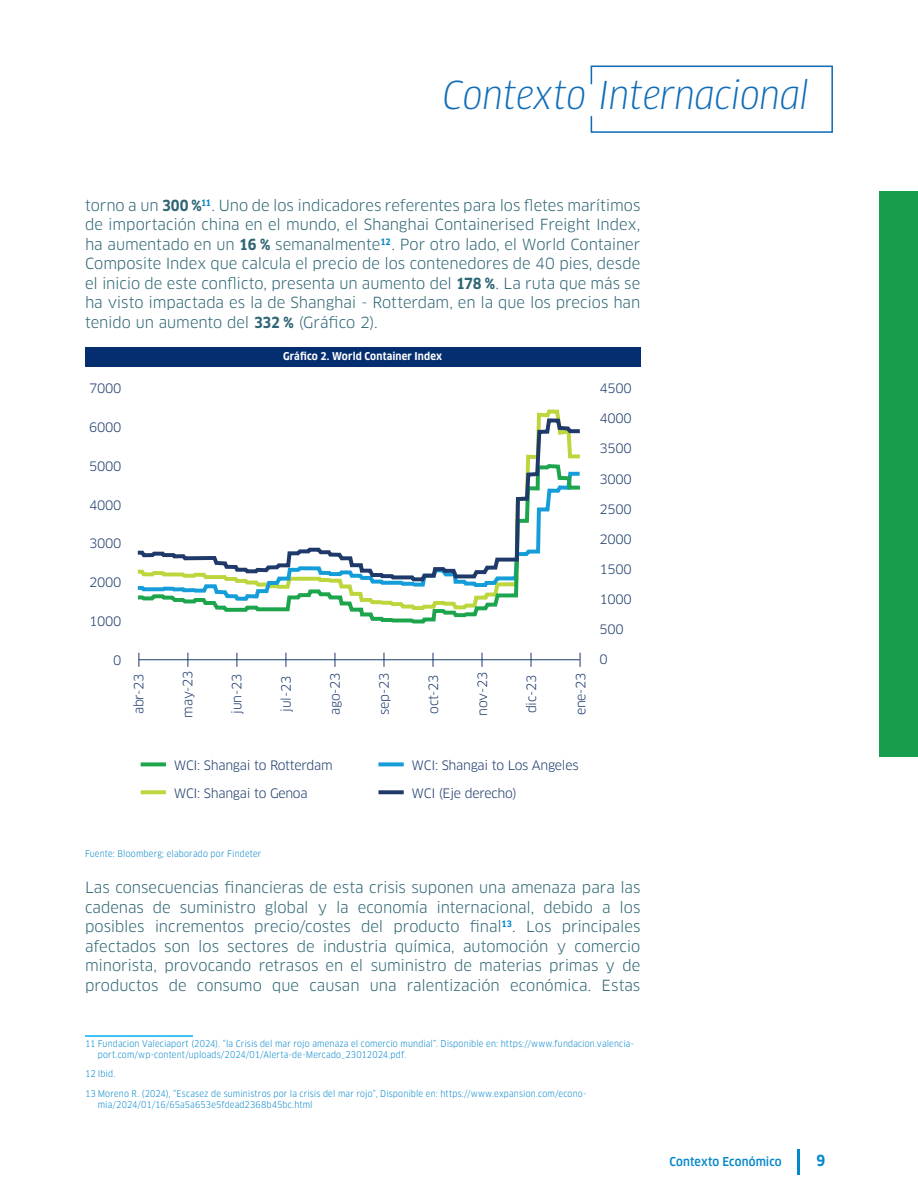
<style>
.page{position:relative;width:918px;height:1188px;background:#fff}
.page>*{position:absolute;margin:0;border:0;box-sizing:border-box;transform-origin:0 0}
.t1{font:italic 37.5px "Clan Pro Narr";color:#116db7}
.t2{font:15px/19.5px "Clan Pro";letter-spacing:-.005em;color:#2f6675;text-align:justify}
.t3{font:700 15px "Clan Pro Narr";color:#0587cb}
.t4{font:12.6px "Clan Pro";letter-spacing:-.02em;color:#1c3a6b}
.t5{font:500 12px "Clan Pro Narr";letter-spacing:.01em;color:#0587cb}
.t6{font:700 10.5px "Clan Pro Narr";letter-spacing:.015em;color:#fff}
.t7{font:9px/10.8px "Clan Pro Narr";letter-spacing:.015em;color:#0587cb}
.s1{font-family:"Clan Pro Narr";font-weight:700}
</style>
<div class="page">
<div style="left:880px;top:191px;width:38px;height:566px;background:#169e4c"></div>
<svg style="left:139px;top:653px;width:1px;height:14px"></svg>
<svg style="left:188px;top:653px;width:1px;height:14px"></svg>
<svg style="left:237px;top:653px;width:1px;height:14px"></svg>
<svg style="left:286px;top:653px;width:1px;height:14px"></svg>
<svg style="left:335px;top:653px;width:1px;height:14px"></svg>
<svg style="left:384px;top:653px;width:1px;height:14px"></svg>
<svg style="left:433px;top:653px;width:1px;height:14px"></svg>
<svg style="left:482px;top:653px;width:1px;height:14px"></svg>
<svg style="left:531px;top:653px;width:1px;height:14px"></svg>
<svg style="left:580px;top:653px;width:1px;height:14px"></svg>
<hr style="left:139px;top:660px;width:441px;height:1px;background:#1c3a6b">
<svg style="left:137px;top:583px;width:382px;height:41px"></svg>
<svg style="left:141px;top:762px;width:25px;height:4px"></svg>
<svg style="left:141px;top:790px;width:25px;height:4px"></svg>
<svg style="left:378px;top:762px;width:26px;height:4px"></svg>
<svg style="left:378px;top:790px;width:26px;height:4px"></svg>
<svg style="left:137px;top:416px;width:443px;height:167px"></svg>
<div style="left:85px;top:347px;width:555px;height:19px;background:#052e70"></div>
<hr style="left:85px;top:1035px;width:108px;height:2px;background:#00aeef">
<hr style="left:797px;top:1149px;width:2px;height:25px;background:#0587cb">
<svg style="left:590px;top:65px;width:243px;height:68px"></svg>
<h1 class="t1" style="left:443px;top:73px;width:367px">Contexto Internacional</h1>
<p class="t2" style="left:85px;top:196px;width:557px">torno a un <span class="s1">300 %</span><sup>11</sup>. Uno de los indicadores referentes para los fletes marítimos de importación china en el mundo, el Shanghai Containerised Freight Index, ha aumentado en un <span class="s1">16 %</span> semanalmente<sup>12</sup>. Por otro lado, el World Container Composite Index que calcula el precio de los contenedores de 40 pies, desde el inicio de este conflicto, presenta un aumento del <span class="s1">178 %</span>. La ruta que más se ha visto impactada es la de Shanghai - Rotterdam, en la que los precios han tenido un aumento del <span class="s1">332 %</span> (Gráfico 2).</p>
<p class="t6" style="left:283px;top:350px;width:161px">Gráfico 2. World Container Index</p>
<p class="t4" style="left:89px;top:381px;width:34px">7000</p>
<p class="t4" style="left:89px;top:420px;width:34px">6000</p>
<p class="t4" style="left:89px;top:459px;width:34px">5000</p>
<p class="t4" style="left:89px;top:498px;width:34px">4000</p>
<p class="t4" style="left:89px;top:536px;width:34px">3000</p>
<p class="t4" style="left:89px;top:575px;width:34px">2000</p>
<p class="t4" style="left:89px;top:614px;width:34px">1000</p>
<p class="t4" style="left:113px;top:653px;width:10px">0</p>
<p class="t4" style="left:131px;top:714px;width:42px;rotate:-90deg">abr-23</p>
<p class="t4" style="left:180px;top:718px;width:49px;rotate:-90deg">may-23</p>
<p class="t4" style="left:230px;top:714px;width:41px;rotate:-90deg">jun-23</p>
<p class="t4" style="left:279px;top:712px;width:37px;rotate:-90deg">jul-23</p>
<p class="t4" style="left:328px;top:715px;width:44px;rotate:-90deg">ago-23</p>
<p class="t4" style="left:377px;top:715px;width:43px;rotate:-90deg">sep-23</p>
<p class="t4" style="left:426px;top:714px;width:41px;rotate:-90deg">oct-23</p>
<p class="t4" style="left:475px;top:716px;width:45px;rotate:-90deg">nov-23</p>
<p class="t4" style="left:524px;top:713px;width:40px;rotate:-90deg">dic-23</p>
<p class="t4" style="left:573px;top:715px;width:44px;rotate:-90deg">ene-23</p>
<p class="t4" style="left:600px;top:381px;width:34px">4500</p>
<p class="t4" style="left:600px;top:411px;width:34px">4000</p>
<p class="t4" style="left:600px;top:441px;width:34px">3500</p>
<p class="t4" style="left:600px;top:471px;width:34px">3000</p>
<p class="t4" style="left:600px;top:502px;width:34px">2500</p>
<p class="t4" style="left:600px;top:532px;width:34px">2000</p>
<p class="t4" style="left:600px;top:562px;width:34px">1500</p>
<p class="t4" style="left:600px;top:592px;width:34px">1000</p>
<p class="t4" style="left:600px;top:622px;width:26px">500</p>
<p class="t4" style="left:600px;top:652px;width:10px">0</p>
<p class="t4" style="left:174px;top:758px;width:160px">WCI: Shangai to Rotterdam</p>
<p class="t4" style="left:174px;top:785px;width:135px">WCI: Shangai to Genoa</p>
<p class="t4" style="left:412px;top:758px;width:168px">WCI: Shangai to Los Angeles</p>
<p class="t4" style="left:412px;top:785px;width:107px">WCI (Eje derecho)</p>
<p class="t7" style="left:85px;top:848px;width:178px">Fuente: Bloomberg; elaborado por Findeter</p>
<p class="t2" style="left:85px;top:878px;width:557px">Las consecuencias financieras de esta crisis suponen una amenaza para las cadenas de suministro global y la economía internacional, debido a los posibles incrementos precio/costes del producto final<sup>13</sup>. Los principales afectados son los sectores de industria química, automoción y comercio minorista, provocando retrasos en el suministro de materias primas y de productos de consumo que causan una ralentización económica. Estas</p>
<p class="t7" style="left:98px;top:1038px;width:538px;text-indent:-13px">11 Fundacion Valeciaport (2024). “la Crisis del mar rojo amenaza el comercio mundial”. Disponible en: https://www.fundacion.valencia&shy;port.com/wp-content/uploads/2024/01/Alerta-de-Mercado_23012024.pdf.</p>
<p class="t7" style="left:85px;top:1069px;width:32px">12 Ibid.</p>
<p class="t7" style="left:98px;top:1089px;width:490px;text-indent:-13px">13 Moreno R. (2024), “Escasez de suministros por la crisis del mar rojo”, Disponible en: https://www.expansion.com/econo&shy;mia/2024/01/16/65a5a653e5fdead2368b45bc.html</p>
<p class="t5" style="left:670px;top:1155px;width:114px">Contexto Económico</p>
<p class="t3" style="left:817px;top:1152px;width:10px">9</p>
</div>
